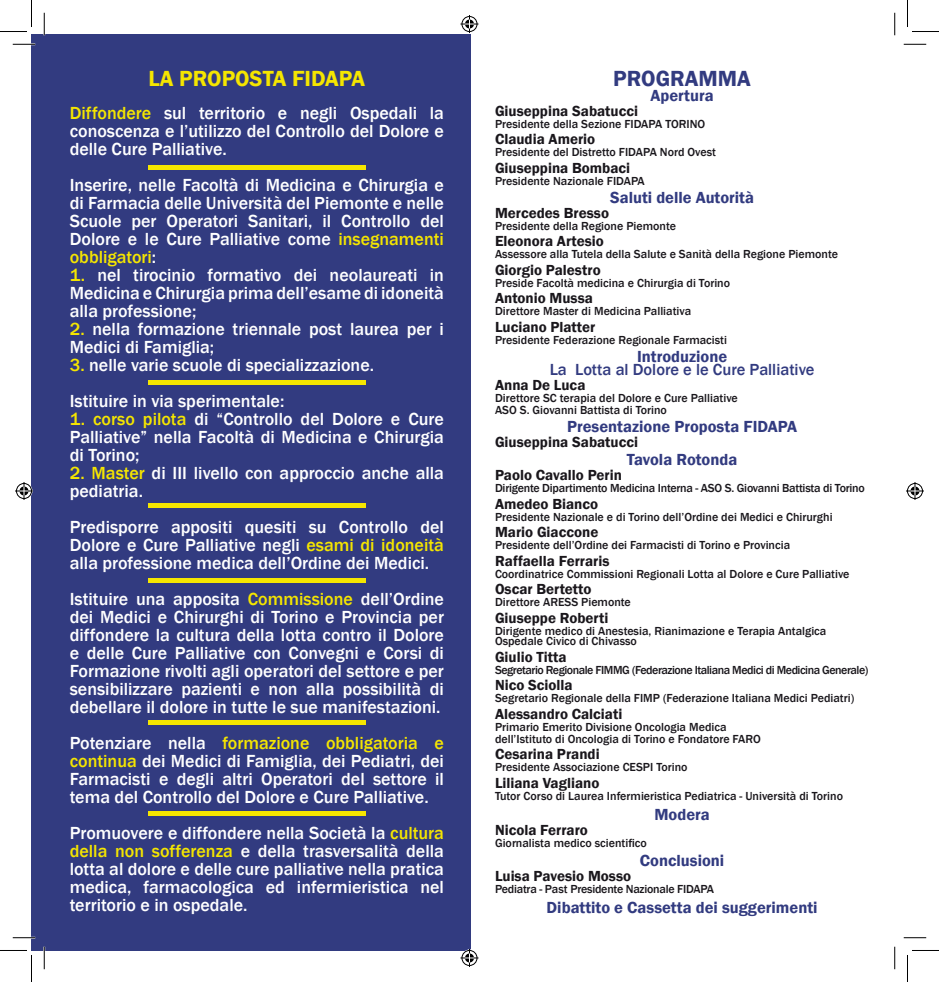
<style>
.page{position:relative;width:939px;height:982px;background:#fff}
.page>*{position:absolute;margin:0;border:0;box-sizing:border-box;transform-origin:0 0}
.t1{font:600 22.5px "Franklin Gothic";color:#f5e600}
.t2{font:600 22.5px "Franklin Gothic";color:#323b80}
.t3{font:500 18px/18px "Franklin Gothic";color:#fff;text-align:justify}
.t4{font:600 16.5px "Franklin Gothic";color:#323b80}
.t5{font:500 16.5px "Franklin Gothic";color:#323b80}
.t6{font:600 15px "Franklin Gothic";color:#1a171c}
.t7{font:500 12px/12px "Franklin Gothic";color:#1a171c}
.t8{font:500 12px "Franklin Gothic";letter-spacing:-.02em;color:#1a171c}
.t9{font:500 12px "Franklin Gothic";letter-spacing:-.04em;color:#1a171c}
.s1{color:#f5e600}
</style>
<div class="page">
<div style="left:32px;top:34px;width:439px;height:916px;background:#323b80"></div>
<div style="left:148px;top:165px;width:218px;height:5px;background:#f5e600"></div>
<hr style="left:148px;top:380px;width:218px;height:4px;background:#f5e600">
<div style="left:148px;top:503px;width:218px;height:5px;background:#f5e600"></div>
<hr style="left:148px;top:578px;width:218px;height:4px;background:#f5e600">
<div style="left:148px;top:720px;width:218px;height:5px;background:#f5e600"></div>
<hr style="left:148px;top:811px;width:218px;height:4px;background:#f5e600">
<hr style="left:13px;top:43px;width:22px;height:2px;background:#fff">
<hr style="left:13px;top:936px;width:22px;height:2px;background:#fff">
<hr style="left:43px;top:13px;width:2px;height:22px;background:#fff">
<hr style="left:43px;top:946px;width:2px;height:23px;background:#fff">
<svg style="left:13px;top:44px;width:22px;height:1px"></svg>
<svg style="left:904px;top:44px;width:22px;height:1px"></svg>
<svg style="left:13px;top:937px;width:22px;height:1px"></svg>
<svg style="left:904px;top:937px;width:22px;height:1px"></svg>
<svg style="left:44px;top:13px;width:1px;height:22px"></svg>
<svg style="left:44px;top:946px;width:1px;height:23px"></svg>
<svg style="left:894px;top:13px;width:1px;height:22px"></svg>
<svg style="left:894px;top:946px;width:1px;height:23px"></svg>
<svg style="left:0;top:0;width:32px;height:32px"></svg>
<svg style="left:0;top:950px;width:32px;height:31px"></svg>
<svg style="left:907px;top:0;width:32px;height:32px"></svg>
<svg style="left:907px;top:950px;width:32px;height:31px"></svg>
<svg style="left:460px;top:15px;width:18px;height:18px"></svg>
<svg style="left:460px;top:949px;width:18px;height:17px"></svg>
<svg style="left:15px;top:482px;width:18px;height:18px"></svg>
<svg style="left:906px;top:482px;width:18px;height:18px"></svg>
<p class="t1" style="left:149px;top:64px;width:218px">LA PROPOSTA FIDAPA</p>
<p class="t3" style="left:70px;top:104px;width:376px"><span class="s1">Diffondere</span> sul territorio e negli Ospedali la conoscenza e l’utilizzo del Controllo del Dolore e delle Cure Palliative.</p>
<p class="t3" style="left:70px;top:176px;width:376px">Inserire, nelle Facoltà di Medicina e Chirurgia e di Farmacia delle Università del Piemonte e nelle Scuole per Operatori Sanitari, il Controllo del Dolore e le Cure Palliative come <span class="s1">insegnamenti obbligatori</span>:</p>
<p class="t3" style="left:70px;top:266px;width:376px"><span class="s1">1.</span> nel tirocinio formativo dei neolaureati in Medicina e Chirurgia prima dell’esame di idoneità alla professione;</p>
<p class="t3" style="left:70px;top:320px;width:376px"><span class="s1">2.</span> nella formazione triennale post laurea per i<br>Medici di Famiglia;</p>
<p class="t3" style="left:70px;top:347px;width:306px;line-height:36px"><span class="s1">3.</span> nelle varie scuole di specializzazione.<br>Istituire in via sperimentale:</p>
<p class="t3" style="left:70px;top:410px;width:376px"><span class="s1">1. corso pilota</span> di “Controllo del Dolore e Cure Palliative” nella Facoltà di Medicina e Chirurgia di Torino;</p>
<p class="t3" style="left:70px;top:464px;width:376px"><span class="s1">2. Master</span> di III livello con approccio anche alla pediatria.</p>
<p class="t3" style="left:70px;top:518px;width:376px">Predisporre appositi quesiti su Controllo del Dolore e Cure Palliative negli <span class="s1">esami di idoneità </span>alla professione medica dell’Ordine dei Medici.</p>
<p class="t3" style="left:70px;top:590px;width:376px">Istituire una apposita <span class="s1">Commissione</span> dell’Ordine dei Medici e Chirurghi di Torino e Provincia per diffondere la cultura della lotta contro il Dolore e delle Cure Palliative con Convegni e Corsi di Formazione rivolti agli operatori del settore e per sensibilizzare pazienti e non alla possibilità di debellare il dolore in tutte le sue manifestazioni.</p>
<p class="t3" style="left:70px;top:734px;width:376px">Potenziare nella <span class="s1">formazione obbligatoria e continua</span> dei Medici di Famiglia, dei Pediatri, dei Farmacisti e degli altri Operatori del settore il tema del Controllo del Dolore e Cure Palliative.</p>
<p class="t3" style="left:70px;top:824px;width:376px">Promuovere e diffondere nella Società la <span class="s1">cultura della non sofferenza</span> e della trasversalità della lotta al dolore e delle cure palliative nella pratica medica, farmacologica ed infermieristica nel territorio e in ospedale.</p>
<p class="t2" style="left:613px;top:64px;width:139px">PROGRAMMA</p>
<p class="t4" style="left:650px;top:85px;width:65px">Apertura</p>
<p class="t6" style="left:495px;top:101px;width:145px">Giuseppina Sabatucci</p>
<p class="t7" style="left:495px;top:118px;width:212px">Presidente della Sezione FIDAPA TORINO</p>
<p class="t6" style="left:495px;top:130px;width:102px">Claudia Amerio</p>
<p class="t7" style="left:495px;top:146px;width:223px">Presidente del Distretto FIDAPA Nord Ovest</p>
<p class="t6" style="left:495px;top:158px;width:137px">Giuseppina Bombaci</p>
<p class="t7" style="left:495px;top:175px;width:151px">Presidente Nazionale FIDAPA</p>
<p class="t4" style="left:610px;top:187px;width:145px">Saluti delle Autorità</p>
<p class="t6" style="left:495px;top:203px;width:116px">Mercedes Bresso</p>
<p class="t7" style="left:495px;top:220px;width:183px">Presidente della Regione Piemonte</p>
<p class="t6" style="left:495px;top:232px;width:110px">Eleonora Artesio</p>
<p class="t7" style="left:495px;top:248px;width:345px">Assessore alla Tutela della Salute e Sanità della Regione Piemonte</p>
<p class="t6" style="left:495px;top:260px;width:107px">Giorgio Palestro</p>
<p class="t7" style="left:495px;top:277px;width:237px">Preside Facoltà medicina e Chirurgia di Torino</p>
<p class="t6" style="left:495px;top:289px;width:99px">Antonio Mussa</p>
<p class="t7" style="left:495px;top:305px;width:198px">Direttore Master di Medicina Palliativa</p>
<p class="t6" style="left:495px;top:317px;width:102px">Luciano Platter</p>
<p class="t7" style="left:495px;top:334px;width:234px">Presidente Federazione Regionale Farmacisti</p>
<p class="t4" style="left:637px;top:346px;width:92px">Introduzione</p>
<p class="t5" style="left:550px;top:359px;width:266px">La Lotta al Dolore e le Cure Palliative</p>
<p class="t6" style="left:495px;top:376px;width:92px">Anna De Luca</p>
<p class="t7" style="left:495px;top:392px;width:244px">Direttore SC terapia del Dolore e Cure Palliative<br>ASO S. Giovanni Battista di Torino</p>
<p class="t4" style="left:567px;top:416px;width:232px">Presentazione Proposta FIDAPA</p>
<p class="t6" style="left:495px;top:433px;width:145px">Giuseppina Sabatucci</p>
<p class="t4" style="left:627px;top:449px;width:112px">Tavola Rotonda</p>
<p class="t6" style="left:495px;top:466px;width:128px">Paolo Cavallo Perin</p>
<p class="t8" style="left:495px;top:481px;width:371px">Dirigente Dipartimento Medicina Interna - ASO S. Giovanni Battista di Torino</p>
<p class="t6" style="left:495px;top:494px;width:105px">Amedeo Bianco</p>
<p class="t7" style="left:495px;top:511px;width:339px">Presidente Nazionale e di Torino dell’Ordine dei Medici e Chirurghi</p>
<p class="t6" style="left:495px;top:523px;width:105px">Mario Giaccone</p>
<p class="t7" style="left:495px;top:539px;width:297px">Presidente dell’Ordine dei Farmacisti di Torino e Provincia</p>
<p class="t6" style="left:495px;top:551px;width:116px">Raffaella Ferraris</p>
<p class="t7" style="left:495px;top:568px;width:356px">Coordinatrice Commissioni Regionali Lotta al Dolore e Cure Palliative</p>
<p class="t6" style="left:495px;top:580px;width:98px">Oscar Bertetto</p>
<p class="t7" style="left:495px;top:596px;width:137px">Direttore ARESS Piemonte</p>
<p class="t6" style="left:495px;top:608px;width:115px">Giuseppe Roberti</p>
<p class="t7" style="left:495px;top:625px;width:333px;line-height:10.5px">Dirigente medico di Anestesia, Rianimazione e Terapia Antalgica<br>Ospedale Civico di Chivasso</p>
<p class="t6" style="left:495px;top:647px;width:73px">Giulio Titta</p>
<p class="t9" style="left:495px;top:662px;width:375px">Segretario Regionale FIMMG (Federazione Italiana Medici di Medicina Generale)</p>
<p class="t6" style="left:495px;top:676px;width:79px">Nico Sciolla</p>
<p class="t7" style="left:495px;top:692px;width:361px">Segretario Regionale della FIMP (Federazione Italiana Medici Pediatri)</p>
<p class="t6" style="left:495px;top:704px;width:129px">Alessandro Calciati</p>
<p class="t7" style="left:495px;top:721px;width:267px">Primario Emerito Divisione Oncologia Medica dell’Istituto di Oncologia di Torino e Fondatore FARO</p>
<p class="t6" style="left:495px;top:745px;width:106px">Cesarina Prandi</p>
<p class="t7" style="left:495px;top:761px;width:194px">Presidente Associazione CESPI Torino</p>
<p class="t6" style="left:495px;top:773px;width:106px">Liliana Vagliano</p>
<p class="t7" style="left:495px;top:790px;width:350px">Tutor Corso di Laurea Infermieristica Pediatrica - Università di Torino</p>
<p class="t4" style="left:654px;top:803px;width:57px">Modera</p>
<p class="t6" style="left:495px;top:820px;width:94px">Nicola Ferraro</p>
<p class="t7" style="left:495px;top:836px;width:153px">Giornalista medico scientifico</p>
<p class="t4" style="left:640px;top:850px;width:86px">Conclusioni</p>
<p class="t6" style="left:495px;top:866px;width:138px">Luisa Pavesio Mosso</p>
<p class="t8" style="left:495px;top:881px;width:221px">Pediatra - Past Presidente Nazionale FIDAPA</p>
<p class="t4" style="left:547px;top:896px;width:272px">Dibattito e Cassetta dei suggerimenti</p>
</div>
